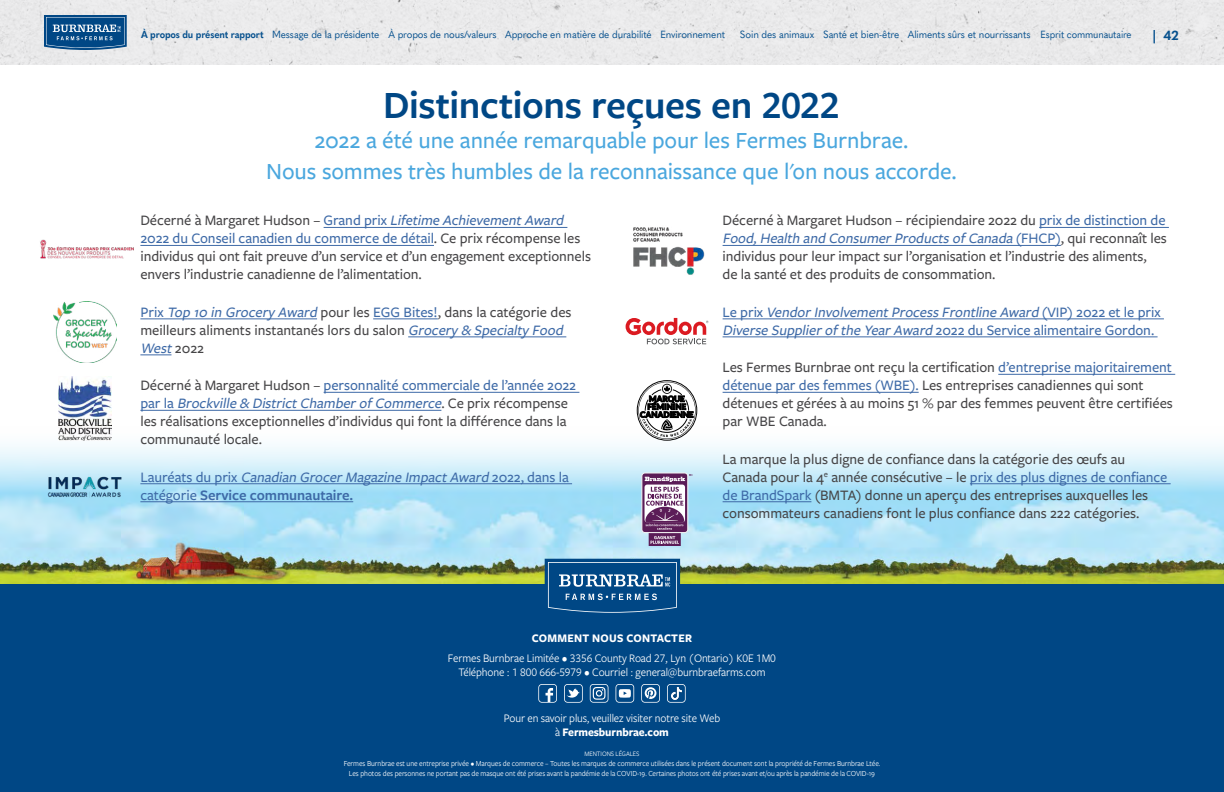
<style>
.page{position:relative;width:1224px;height:792px;background:#fff}
.page>*{position:absolute;margin:0;border:0;box-sizing:border-box;transform-origin:0 0}
.t1{font:600 40px "Freight Sans Pro";letter-spacing:-.01em;color:#004785}
.t2{font:500 24px/30.5px "Freight Sans Pro";letter-spacing:-.005em;color:#4aa7de;text-align:center}
.t3{font:500 15px/18px "Freight Sans Pro";letter-spacing:-.005em;color:#464547}
.t4{font:italic 500 15px/18px "Freight Sans Pro";color:#3e6aa7}
.t5{font:500 15px/18px "Freight Sans Pro";color:#3e6aa7}
.t6{font:700 13px "Quasimoda";color:#07518e}
.t7{font:12px/14px "Freight Sans Pro";letter-spacing:-.01em;color:#fff;text-align:center;scale:.95 1}
.t8{font:700 12px "Freight Sans Pro";letter-spacing:.02em;color:#fff;scale:.95 1}
.t9{font:10.3px "Quasimoda";letter-spacing:-.015em;color:#07518e;scale:.96 1}
.t10{font:8px/10px "Freight Sans Pro";letter-spacing:-.01em;color:#fff;text-align:center;scale:.95 1}
.t11{font:7px "Freight Sans Pro";letter-spacing:-.01em;color:#fff;scale:.95 1}
.s1{font-weight:700}
.s2{color:#3e6aa7}
.s3{font-style:italic;color:#3e6aa7}
.s4{font-style:normal}
.s5{font-style:italic}
.s6{font-weight:600}
</style>
<div class="page">
<img style="left:0;top:425px;width:1224px;height:159px">
<div style="left:0;top:584px;width:1224px;height:208px;background:#004785"></div>
<div style="left:0;top:0;width:1224px;height:65px;background:#eaeaeb"></div>
<svg style="left:44px;top:15px;width:83px;height:35px;background:#2b6699"></svg>
<svg style="left:545px;top:559px;width:135px;height:54px"></svg>
<div style="left:538px;top:684px;width:19px;height:19px;border:2px solid #fff;border-radius:3px"></div>
<div style="left:539px;top:685px;width:17px;height:17px;background:#004785;border-radius:3px"></div>
<svg style="left:546px;top:688px;width:7px;height:14px"></svg>
<div style="left:564px;top:684px;width:19px;height:19px;border:2px solid #fff;border-radius:3px"></div>
<div style="left:565px;top:685px;width:17px;height:17px;background:#004785;border-radius:3px"></div>
<svg style="left:567px;top:689px;width:13px;height:9px"></svg>
<div style="left:590px;top:684px;width:18px;height:19px;border:2px solid #fff;border-radius:3px"></div>
<svg style="left:591px;top:685px;width:17px;height:17px"></svg>
<svg style="left:593px;top:687px;width:12px;height:13px"></svg>
<div style="left:616px;top:684px;width:18px;height:19px;border:2px solid #fff;border-radius:3px"></div>
<div style="left:616px;top:685px;width:17px;height:17px;background:#004785;border-radius:3px"></div>
<svg style="left:619px;top:689px;width:12px;height:9px"></svg>
<div style="left:641px;top:684px;width:19px;height:19px;border:2px solid #fff;border-radius:3px"></div>
<div style="left:642px;top:685px;width:17px;height:17px;background:#004785;border-radius:3px"></div>
<svg style="left:645px;top:687px;width:11px;height:12px"></svg>
<div style="left:667px;top:684px;width:19px;height:19px;border:2px solid #fff;border-radius:3px"></div>
<div style="left:668px;top:685px;width:17px;height:17px;background:#004785;border-radius:3px"></div>
<svg style="left:671px;top:687px;width:11px;height:12px"></svg>
<hr style="left:324px;top:227px;width:243px;height:1px;background:#3e6aa7">
<hr style="left:140px;top:245px;width:294px;height:1px;background:#3e6aa7">
<hr style="left:140px;top:319px;width:177px;height:1px;background:#3e6aa7">
<hr style="left:373px;top:319px;width:65px;height:1px;background:#3e6aa7">
<hr style="left:408px;top:337px;width:158px;height:1px;background:#3e6aa7">
<hr style="left:140px;top:355px;width:31px;height:1px;background:#3e6aa7">
<hr style="left:324px;top:392px;width:255px;height:1px;background:#3e6aa7">
<hr style="left:140px;top:410px;width:301px;height:1px;background:#3e6aa7">
<hr style="left:140px;top:484px;width:432px;height:1px;background:#3e6aa7">
<hr style="left:140px;top:502px;width:213px;height:1px;background:#3e6aa7">
<hr style="left:1039px;top:227px;width:130px;height:1px;background:#3e6aa7">
<hr style="left:723px;top:245px;width:338px;height:1px;background:#3e6aa7">
<hr style="left:723px;top:319px;width:441px;height:1px;background:#3e6aa7">
<hr style="left:723px;top:337px;width:435px;height:1px;background:#3e6aa7">
<hr style="left:998px;top:374px;width:177px;height:1px;background:#3e6aa7">
<hr style="left:723px;top:392px;width:196px;height:1px;background:#3e6aa7">
<hr style="left:970px;top:484px;width:201px;height:1px;background:#3e6aa7">
<hr style="left:723px;top:502px;width:88px;height:1px;background:#3e6aa7">
<img style="left:40px;top:239px;width:94px;height:20px">
<img style="left:633px;top:227px;width:72px;height:48px">
<img style="left:53px;top:302px;width:64px;height:60px">
<svg style="left:626px;top:318px;width:82px;height:26px"></svg>
<img style="left:58px;top:376px;width:53px;height:65px">
<svg style="left:637px;top:380px;width:60px;height:61px"></svg>
<svg style="left:641px;top:472px;width:52px;height:74px;background:#9e85a6"></svg>
<img style="left:45px;top:466px;width:80px;height:48px">
<p class="t9" style="left:141px;top:27px;width:610px"><span class="s1">À propos du présent rapport</span> Message de la présidente À propos de nous/valeurs Approche en matière de durabilité Environnement</p>
<p class="t9" style="left:740px;top:27px;width:410px">Soin des animaux Santé et bien-être Aliments sûrs et nourrissants Esprit communautaire</p>
<p class="t6" style="left:1153px;top:25px;width:27px">| 42</p>
<h1 class="t1" style="left:383px;top:77px;width:458px">Distinctions reçues en 2022</h1>
<h2 class="t2" style="left:266px;top:124px;width:692px">2022 a été une année remarquable pour les Fermes Burnbrae.<br>Nous sommes très humbles de la reconnaissance que l'on nous accorde.</h2>
<p class="t3" style="left:723px;top:211px;width:446px">Décerné à Margaret Hudson – récipiendaire 2022 du <span class="s2">prix de distinction de </span><span class="s3">Food,Health and ConsumerProductsofCanada</span> <span class="s2">( F H C P)</span> , q u i r e c o n n aît l e s individus pour leur impact sur l’organisation et l’industrie des aliments,<br>de la santé et des produits de consommation.</p>
<p class="t4" style="left:723px;top:302px;width:440px"><span class="s4">L e p r i x</span> VendorInvolvementProcessFrontline Award <span class="s4">(V I P) 2 0 2 2 et l e p r i x<br></span>Diverse Supplierofthe YearAward <span class="s4">2022 du Service alimentaire Gordon.</span></p>
<p class="t3" style="left:723px;top:358px;width:452px">Les Fermes Burnbrae ont reçu la certification <span class="s2">d’entreprise majoritairement détenue par des femmes (WBE).</span> Les entreprises canadiennes qui sont détenues et gérées à au moins 51 % par des femmes peuvent être certifiées par WBE Canada.</p>
<p class="t3" style="left:723px;top:449px;width:446px">La marque la plus digne de confiance dans la catégorie des œufs au Canada pour la 4<sup>e</sup> année consécutive – le <span class="s2">prix des plus dignes de confiance de BrandSpark</span> (BMTA) donne un aperçu des entreprises auxquelles les consommateurs canadiens font le plus confiance dans 222 catégories.</p>
<p class="t3" style="left:140px;top:211px;width:452px">Décerné à Margaret Hudson – <span class="s2">Grand prix</span> <span class="s3">Lifetime Achievement Award </span><span class="s2">2022 du Conseil canadien du commerce de détail</span>. Ce prix récompense les individus qui ont fait preuve d’un service et d’un engagement exceptionnels envers l’industrie canadienne de l’alimentation.</p>
<p class="t3" style="left:140px;top:302px;width:433px"><span class="s2">Prix</span> <span class="s3">Top 10 in Grocery Award</span> pour les <span class="s2">EGG Bites!</span>, dans la catégorie des meilleurs aliments instantanés lors du salon <span class="s3">Grocery &amp; Specialty Food<br>West</span>2022</p>
<p class="t3" style="left:140px;top:376px;width:437px">Décerné à Margaret Hudson – <span class="s2">personnalité commerciale de l’année 2022 p a r l a</span> <span class="s3">Brockville &amp; DistrictChamberofCommerce</span>. C e p r i x ré c o m p e n s e les réalisations exceptionnelles d’individus qui font la différence dans la communauté locale.</p>
<p class="t5" style="left:140px;top:467px;width:430px">L a u r é at s d u p r i x <span class="s5">Canadian GrocerMagazine ImpactAward</span> 2 0 2 2 , d a n s l a catégorie <span class="s6">Service communautaire.</span></p>
<p class="t8" style="left:532px;top:630px;width:170px">COMMENT NOUS CONTACTER</p>
<p class="t7" style="left:448px;top:651px;width:347px">Fermes Burnbrae Limitée • 3356 County Road 27, Lyn (Ontario) K0E 1M0<br>Téléphone : 1 800 666-5979 • Courriel : general@burnbraefarms.com</p>
<p class="t7" style="left:504px;top:710px;width:229px">Pour en savoir plus, veuillez visiter notre site Web à <span class="s1">Fermesburnbrae.com</span></p>
<p class="t11" style="left:584px;top:749px;width:60px">MENTIONS LÉGALES</p>
<p class="t10" style="left:344px;top:758px;width:566px">Fermes Burnbrae est une entreprise privée • Marques de commerce – Toutes les marques de commerce utilisées dans le présent document sont la propriété de Fermes Burnbrae Ltée.<br>Les photos des personnes ne portant pas de masque ont été prises avant la pandémie de la COVID-19. Certaines photos ont été prises avant et/ou après la pandémie de la COVID-19</p>
</div>
